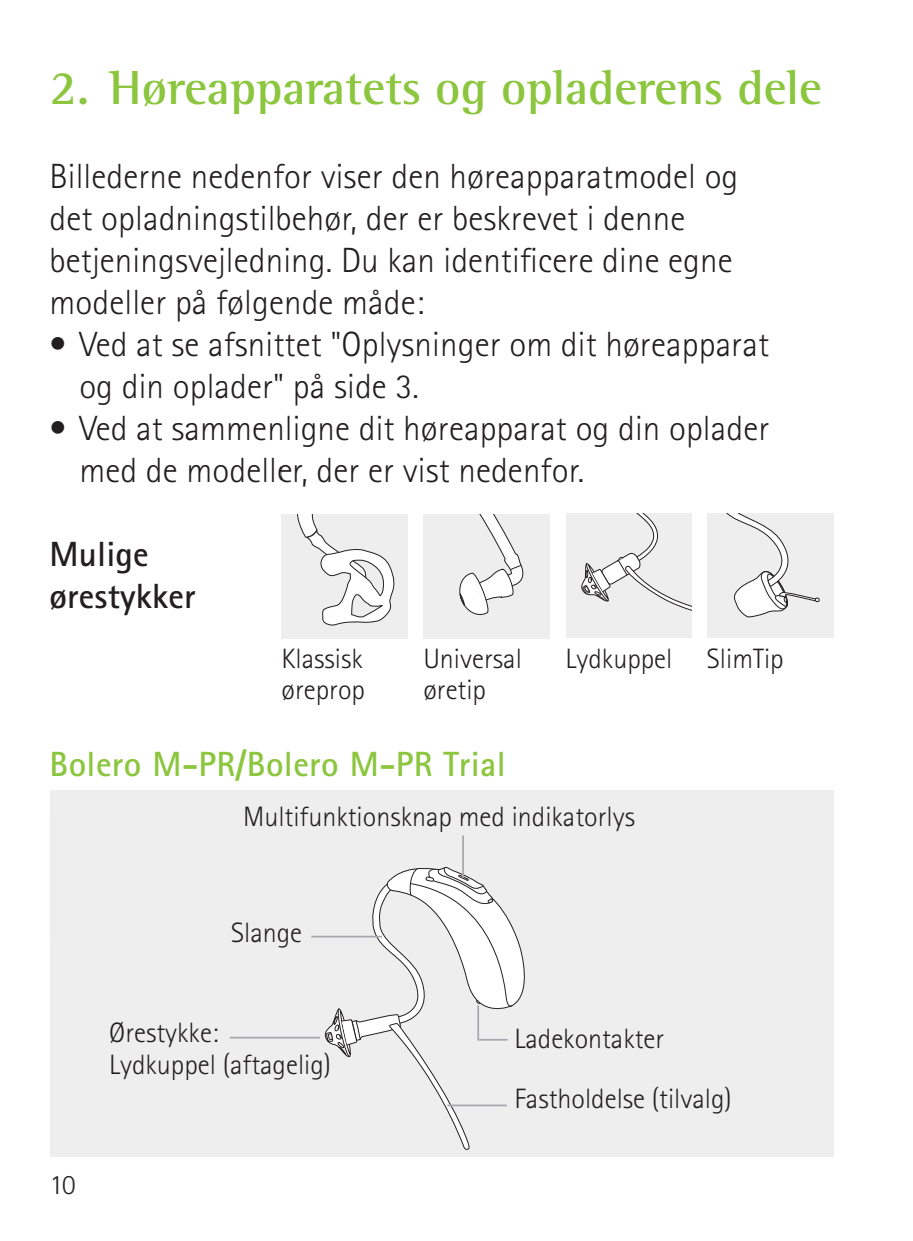
<style>
.page{position:relative;width:913px;height:1241px;background:#fff}
.page>*{position:absolute;margin:0;border:0;box-sizing:border-box;transform-origin:0 0}
.t1{font:700 49px "Rotis Semi Serif Pro";color:#8bc63e}
.t2{font:300 35px/42px "Rotis Sans Serif Pro";letter-spacing:.005em;color:#231f20}
.t3{font:700 35px "Rotis Sans Serif Pro";letter-spacing:.01em;color:#8bc63e}
.t4{font:700 35px/42px "Rotis Sans Serif Pro";letter-spacing:.005em;color:#231f20}
.t5{font:300 28px/31.5px "Rotis Sans Serif Pro";color:#231f20}
</style>
<div class="page">
<div style="left:707px;top:513px;width:126px;height:124px;background:#eeeeef"></div>
<svg style="left:726px;top:513px;width:94px;height:104px"></svg>
<div style="left:50px;top:790px;width:783px;height:366px;background:#eeeeef"></div>
<svg style="left:324px;top:863px;width:209px;height:286px"></svg>
<hr style="left:311px;top:935px;width:71px;height:2px;background:#a8a9ad">
<hr style="left:462px;top:835px;width:2px;height:42px;background:#a8a9ad">
<hr style="left:447px;top:1104px;width:60px;height:2px;background:#a8a9ad">
<hr style="left:477px;top:1005px;width:2px;height:35px;background:#a8a9ad">
<hr style="left:479px;top:1038px;width:28px;height:2px;background:#a8a9ad">
<div style="left:423px;top:514px;width:127px;height:124px;background:#eeeeef"></div>
<svg style="left:459px;top:514px;width:65px;height:101px"></svg>
<div style="left:282px;top:514px;width:126px;height:124px;background:#eeeeef"></div>
<svg style="left:297px;top:514px;width:98px;height:112px"></svg>
<div style="left:566px;top:513px;width:125px;height:124px;background:#eeeeef"></div>
<svg style="left:581px;top:513px;width:110px;height:98px"></svg>
<hr style="left:230px;top:1036px;width:90px;height:2px;background:#a8a9ad">
<h1 class="t1" style="left:50px;top:57px;width:774px">2. Høreapparatets og opladerens dele</h1>
<p class="t2" style="left:50px;top:155px;width:690px">Billederne nedenfor viser den høreapparatmodel og det opladningstilbehør, der er beskrevet i denne betjeningsvejledning. Du kan identificere dine egne modeller på følgende måde:</p>
<p class="t2" style="left:79px;top:323px;width:691px;text-indent:-30px">• Ved at se afsnittet "Oplysninger om dit høreapparat og din oplader" på side 3.</p>
<p class="t2" style="left:79px;top:407px;width:691px;text-indent:-30px">• Ved at sammenligne dit høreapparat og din oplader med de modeller, der er vist nedenfor.</p>
<p class="t4" style="left:50px;top:532px;width:148px">Mulige ørestykker</p>
<p class="t5" style="left:282px;top:642px;width:85px">Klassisk øreprop</p>
<p class="t5" style="left:566px;top:642px;width:220px">Lydkuppel SlimTip</p>
<p class="t5" style="left:423px;top:642px;width:100px">Universal øretip</p>
<p class="t3" style="left:50px;top:741px;width:458px">Bolero M-PR/Bolero M-PR Trial</p>
<p class="t5" style="left:243px;top:801px;width:393px">Multifunktionsknap med indikatorlys</p>
<p class="t5" style="left:231px;top:917px;width:73px">Slange</p>
<p class="t5" style="left:109px;top:1017px;width:223px">Ørestykke:<br>Lydkuppel (aftagelig)</p>
<p class="t5" style="left:50px;top:1169px;width:27px">10</p>
<p class="t5" style="left:514px;top:1008px;width:219px;line-height:60.2px">Ladekontakter<br>Fastholdelse (tilvalg)</p>
</div>
